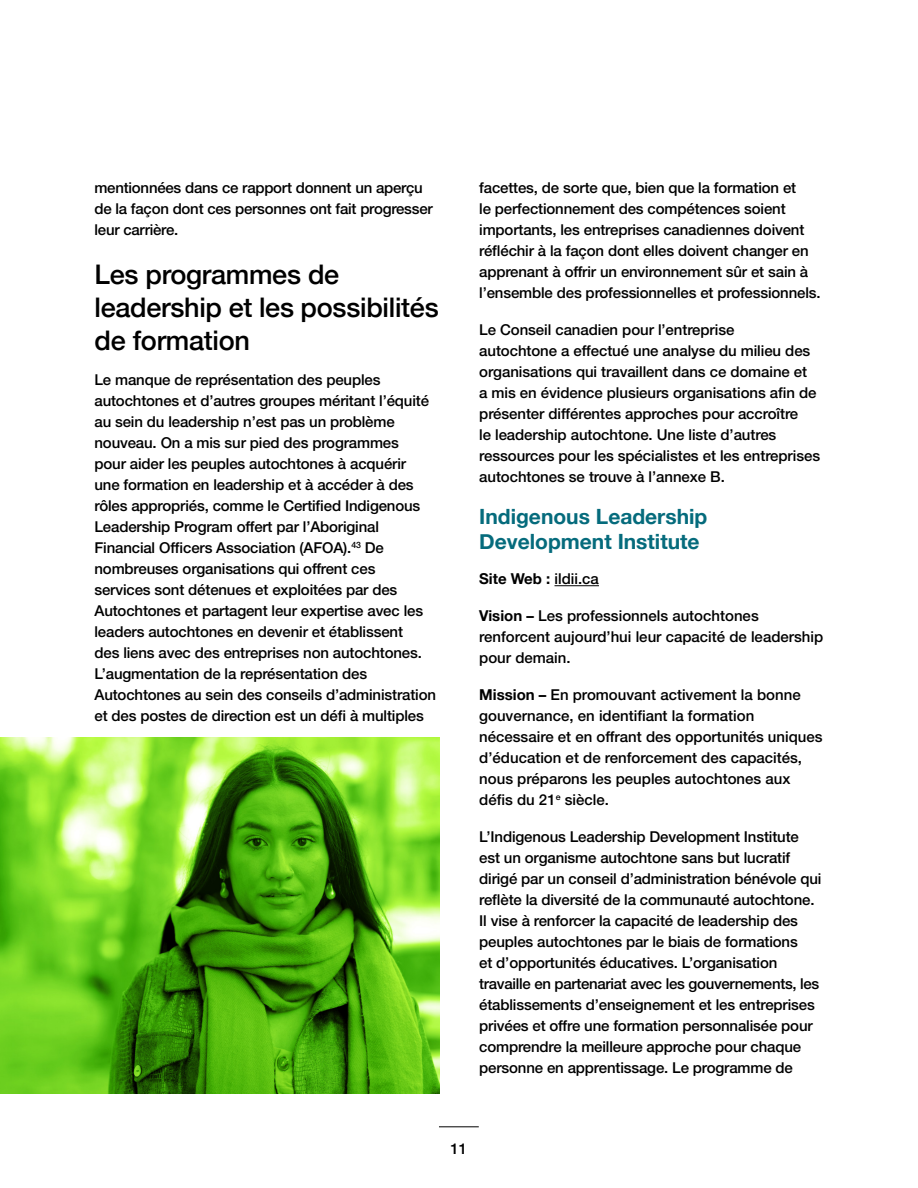
<style>
.page{position:relative;width:918px;height:1188px;background:#fff}
.page>*{position:absolute;margin:0;border:0;box-sizing:border-box;transform-origin:0 0}
.H3-Text_Heading{font:500 27px/33px "Helvetica Neue";letter-spacing:-.01em;color:#000}
.H4-Text_Subheading{font:700 21px/25.5px "Helvetica Neue";color:#056b7c}
.Paragraph{font:500 15px/21px "Helvetica Neue LT Pro";letter-spacing:-.01em;color:#000}
.Paragraph-2{font:700 15px "Helvetica Neue";color:#000}
.s1{font-family:"Helvetica Neue LT Pro";font-weight:500}
.s2{font-family:"Helvetica Neue";font-weight:700}
</style>
<div class="page">
<hr style="left:439px;top:1127px;width:40px;height:1px;background:#000">
<hr style="left:555px;top:585px;width:44px;height:1px;background:#000">
<img style="left:0;top:738px;width:439px;height:356px">
<p class="Paragraph" style="left:94px;top:177px;width:340px">mentionnées dans ce rapport donnent un aperçu de la façon dont ces personnes ont fait progresser leur carrière.</p>
<h3 class="H3-Text_Heading" style="left:94px;top:256px;width:346px">Les programmes de leadership et les possibilités de formation</h3>
<p class="Paragraph" style="left:94px;top:369px;width:343px">Le manque de représentation des peuples autochtones et d’autres groupes méritant l’équité au sein du leadership n’est pas un problème nouveau. On a mis sur pied des programmes<br>pour aider les peuples autochtones à acquérir<br>une formation en leadership et à accéder à des rôles appropriés, comme le Certified Indigenous Leadership Program offert par l’Aboriginal Financial Officers Association (AFOA).<sup>43</sup> De nombreuses organisations qui offrent ces<br>services sont détenues et exploitées par des Autochtones et partagent leur expertise avec les leaders autochtones en devenir et établissent<br>des liens avec des entreprises non autochtones.<br>L’augmentation de la représentation des Autochtones au sein des conseils d’administration et des postes de direction est un défi à multiples</p>
<p class="Paragraph" style="left:479px;top:177px;width:343px">facettes, de sorte que, bien que la formation et<br>le perfectionnement des compétences soient importants, les entreprises canadiennes doivent réfléchir à la façon dont elles doivent changer en apprenant à offrir un environnement sûr et sain à l’ensemble des professionnelles et professionnels.</p>
<p class="Paragraph" style="left:479px;top:319px;width:342px">Le Conseil canadien pour l’entreprise<br>autochtone a effectué une analyse du milieu des organisations qui travaillent dans ce domaine et<br>a mis en évidence plusieurs organisations afin de présenter différentes approches pour accroître<br>le leadership autochtone. Une liste d’autres ressources pour les spécialistes et les entreprises autochtones se trouve à l’annexe B.</p>
<h4 class="H4-Text_Subheading" style="left:479px;top:504px;width:230px">Indigenous Leadership<br>Development Institute</h4>
<p class="Paragraph-2" style="left:479px;top:567px;width:121px">Site Web : <span class="s1">ildii.ca</span></p>
<p class="Paragraph" style="left:479px;top:605px;width:346px"><span class="s2">Vision –</span> Les professionnels autochtones renforcent aujourd’hui leur capacité de leadership pour demain.</p>
<p class="Paragraph" style="left:479px;top:684px;width:345px"><span class="s2">Mission –</span> En promouvant activement la bonne gouvernance, en identifiant la formation nécessaire et en offrant des opportunités uniques d’éducation et de renforcement des capacités, nous préparons les peuples autochtones aux défis du 21<sup>e</sup> siècle.</p>
<p class="Paragraph" style="left:479px;top:826px;width:344px">L’Indigenous Leadership Development Institute est un organisme autochtone sans but lucratif dirigé par un conseil d’administration bénévole qui reflète la diversité de la communauté autochtone.<br>Il vise à renforcer la capacité de leadership des peuples autochtones par le biais de formations<br>et d’opportunités éducatives. L’organisation travaille en partenariat avec les gouvernements, les établissements d’enseignement et les entreprises privées et offre une formation personnalisée pour comprendre la meilleure approche pour chaque personne en apprentissage. Le programme de</p>
<p class="Paragraph" style="left:451px;top:1138px;width:18px">11</p>
</div>
